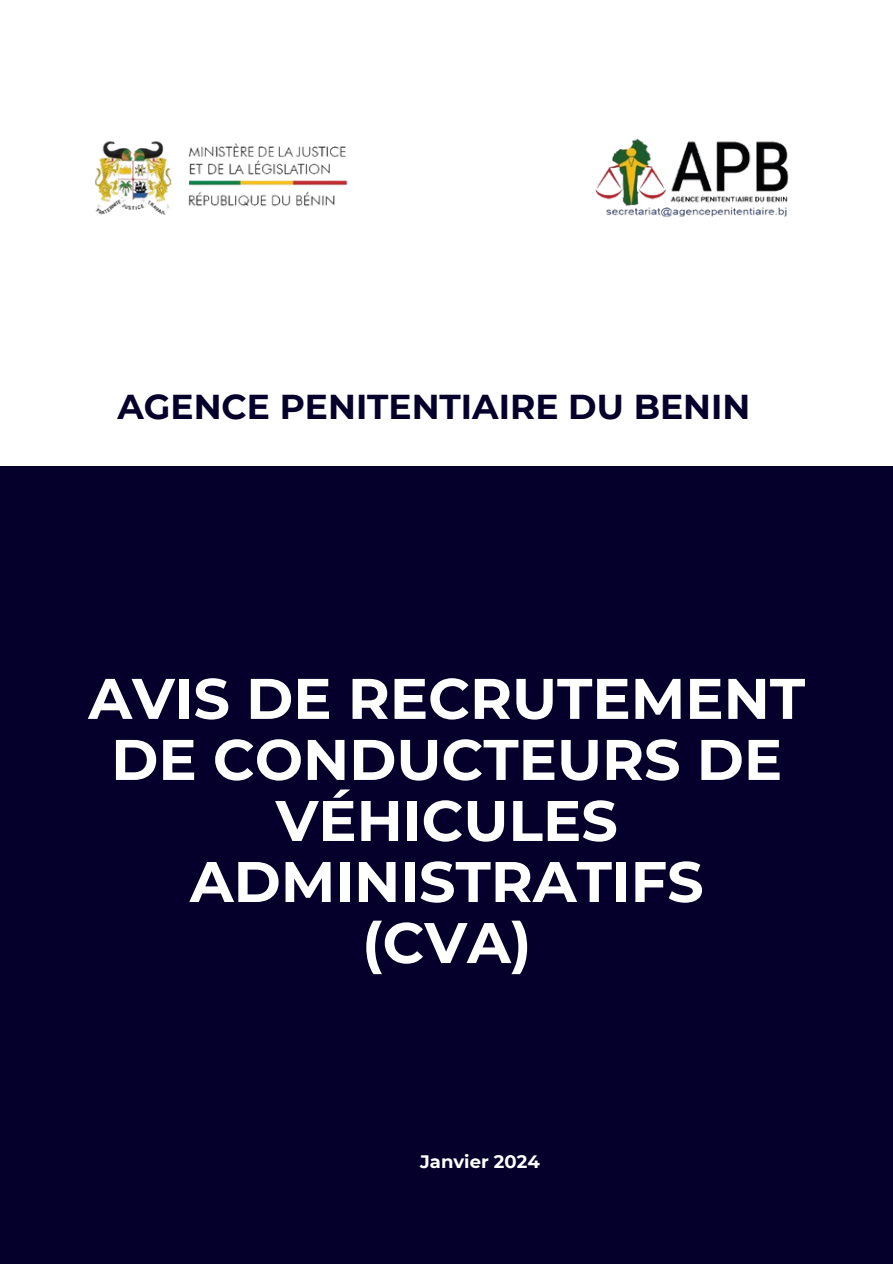
<style>
.page{position:relative;width:893px;height:1264px;background:#fff}
.page>*{position:absolute;margin:0;border:0;box-sizing:border-box;transform-origin:0 0}
.t1{font:700 57.15px/61.1px "Montserrat";color:#fff;text-align:center}
.t2{font:700 34.5px "Montserrat";color:#05002b}
.t3{font:700 18px "Montserrat";color:#fff}
</style>
<div class="page">
<img style="left:95px;top:141px;width:253px;height:74px">
<img style="left:595px;top:138px;width:194px;height:79px">
<div style="left:0;top:465px;width:892px;height:798px;background:#05002b"></div>
<p class="t2" style="left:117px;top:385px;width:634px">AGENCE PENITENTIAIRE DU BENIN</p>
<p class="t1" style="left:88px;top:668px;width:718px">AVIS DE RECRUTEMENT<br>DE CONDUCTEURS DE<br>VÉHICULES<br>ADMINISTRATIFS</p>
<p class="t1" style="left:362px;top:912px;width:171px">(CVA)</p>
<p class="t3" style="left:420px;top:1150px;width:121px">Janvier 2024</p>
</div>
